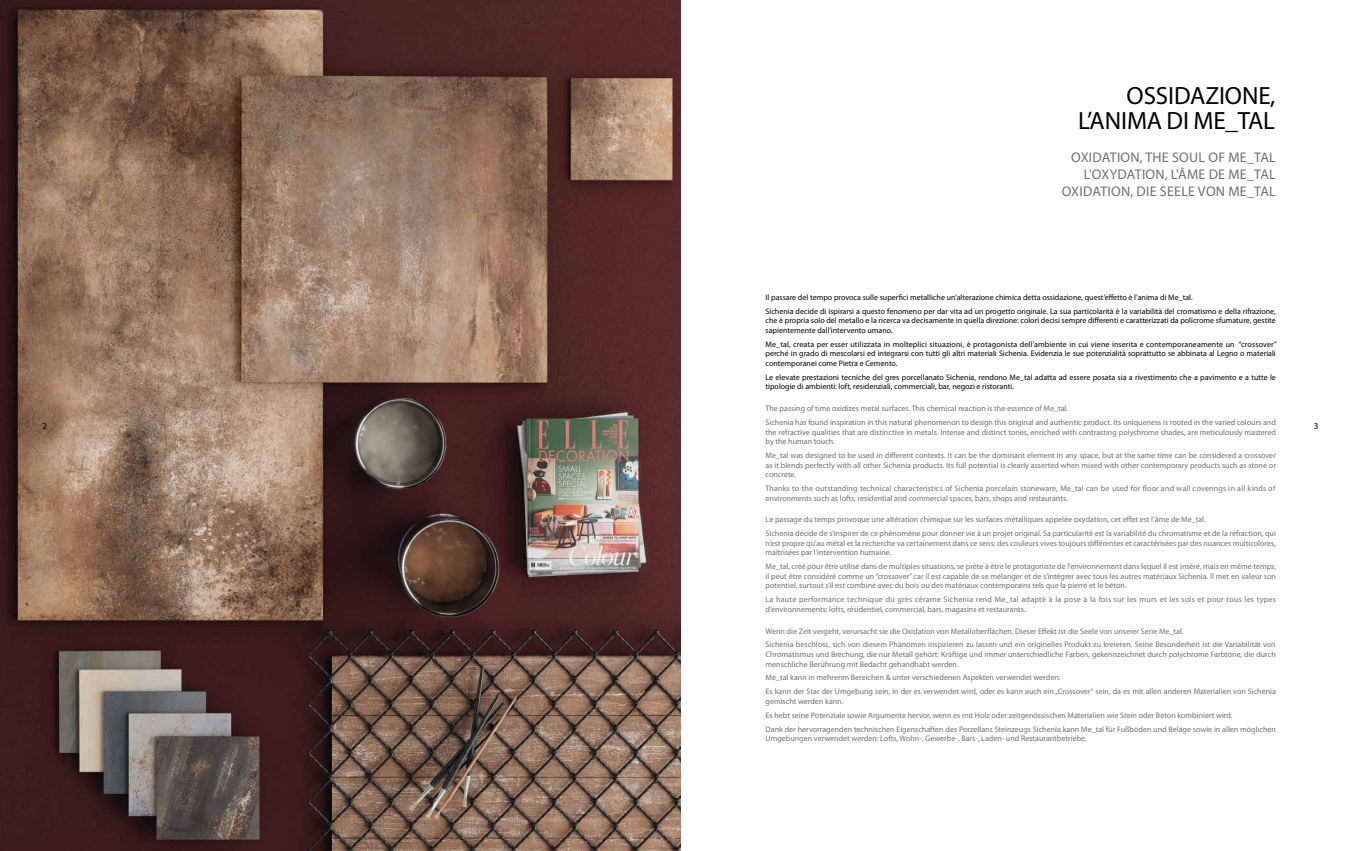
<style>
.page{position:relative;width:1361px;height:851px;background:#fff}
.page>*{position:absolute;margin:0;border:0;box-sizing:border-box;transform-origin:0 0}
.t1{font:25px/25px "Myriad Pro";letter-spacing:-.005em;color:#000;text-align:right}
.t2{font:14px/16.8px "Myriad Pro";letter-spacing:.02em;color:#706f6f;text-align:right}
.t3{font:9px "Myriad Pro";color:#000}
.t4{font:8px/9.6px "Myriad Pro";color:#706f6f}
.t5{font:8px/9.6px "Myriad Pro";color:#000}
.t6{font:8px/9.6px "Myriad Pro";letter-spacing:.03em;color:#706f6f}
</style>
<div class="page">
<img style="left:0;top:0;width:680px;height:850px">
<h1 class="t1" style="left:1078px;top:83px;width:199px">OSSIDAZIONE,<br>L’ANIMA DI ME_TAL</h1>
<h2 class="t2" style="left:1061px;top:149px;width:216px">OXIDATION, THE SOUL OF ME_TAL<br>L'OXYDATION, L'ÂME DE ME_TAL<br>OXIDATION, DIE SEELE VON ME_TAL</h2>
<p class="t5" style="left:765px;top:290px;width:512px;line-height:13.9px">Il passare del tempo provoca sulle superfici metalliche un’alterazione chimica detta ossidazione, quest’effetto è l’anima di Me_tal.<br>Sichenia decide di ispirarsi a questo fenomeno per dar vita ad un progetto originale. La sua particolarità è la variabilità del cromatismo e della rifrazione,</p>
<p class="t5" style="left:765px;top:315px;width:512px">che è propria solo del metallo e la ricerca va decisamente in quella direzione: colori decisi sempre differenti e caratterizzati da policrome sfumature, gestite sapientemente dall’intervento umano.</p>
<p class="t5" style="left:765px;top:339px;width:513px">Me_tal, creata per esser utilizzata in molteplici situazioni, è protagonista dell’ambiente in cui viene inserita e contemporaneamente un “crossover” perché in grado di mescolarsi ed integrarsi con tutti gli altri materiali Sichenia. Evidenzia le sue potenzialità soprattutto se abbinata al Legno o materiali contemporanei come Pietra e Cemento.</p>
<p class="t5" style="left:765px;top:372px;width:512px">Le elevate prestazioni tecniche del gres porcellanato Sichenia, rendono Me_tal adatta ad essere posata sia a rivestimento che a pavimento e a tutte le tipologie di ambienti: loft, residenziali, commerciali, bar, negozi e ristoranti.</p>
<p class="t4" style="left:765px;top:401px;width:512px;line-height:13.9px">The passing of time oxidizes metal surfaces. This chemical reaction is the essence of Me_tal.<br>Sichenia has found inspiration in this natural phenomenon to design this original and authentic product. Its uniqueness is rooted in the varied colours and</p>
<p class="t4" style="left:765px;top:427px;width:512px">the refractive qualities that are distinctive in metals. Intense and distinct tones, enriched with contrasting polychrome shades, are meticulously mastered by the human touch.</p>
<p class="t4" style="left:765px;top:450px;width:512px;text-align:justify">Me_tal was designed to be used in different contexts. It can be the dominant element in any space, but at the same time can be considered a crossover as it blends perfectly with all other Sichenia products. Its full potential is clearly asserted when mixed with other contemporary products such as stone or concrete.</p>
<p class="t4" style="left:765px;top:483px;width:511px">Thanks to the outstanding technical characteristics of Sichenia porcelain stoneware, Me_tal can be used for floor and wall coverings in all kinds of environments such as lofts, residential and commercial spaces, bars, shops and restaurants.</p>
<p class="t4" style="left:765px;top:512px;width:512px;line-height:13.8px">Le passage du temps provoque une altération chimique sur les surfaces métalliques appelée oxydation, cet effet est l’âme de Me_tal.<br>Sichenia décide de s’inspirer de ce phénomène pour donner vie à un projet original. Sa particularité est la variabilité du chromatisme et de la réfraction, qui</p>
<p class="t4" style="left:765px;top:538px;width:512px">n’est propre qu’au métal et la recherche va certainement dans ce sens: des couleurs vives toujours différentes et caractérisées par des nuances multicolores, maîtrisées par l’intervention humaine.</p>
<p class="t4" style="left:765px;top:561px;width:512px;text-align:justify">Me_tal, créé pour être utilisé dans de multiples situations, se prête à être le protagoniste de l’environnement dans lequel il est inséré, mais en même temps, il peut être considéré comme un “crossover” car il est capable de se mélanger et de s’intégrer avec tous les autres matériaux Sichenia. Il met en valeur son potentiel, surtout s’il est combiné avec du bois ou des matériaux contemporains tels que la pierre et le béton.</p>
<p class="t6" style="left:765px;top:594px;width:512px">La haute performance technique du grès cérame Sichenia rend Me_tal adapté à la pose à la fois sur les murs et les sols et pour tous les types d’environnements: lofts, résidentiel, commercial, bars, magasins et restaurants.</p>
<p class="t4" style="left:765px;top:623px;width:512px;line-height:13.9px">Wenn die Zeit vergeht, verursacht sie die Oxidation von Metalloberflächen. Dieser Effekt ist die Seele von unserer Serie Me_tal.<br>Sichenia beschloss, sich von diesem Phänomen inspirieren zu lassen und ein originelles Produkt zu kreieren. Seine Besonderheit ist die Variabilität von</p>
<p class="t4" style="left:765px;top:649px;width:512px">Chromatismus und Brechung, die nur Metall gehört: Kräftige und immer unterschiedliche Farben, gekennzeichnet durch polychrome Farbtöne, die durch menschliche Berührung mit Bedacht gehandhabt werden.</p>
<p class="t4" style="left:765px;top:670px;width:512px;line-height:13.9px">Me_tal kann in mehreren Bereichen &amp; unter verschiedenen Aspekten verwendet werden:<br>Es kann der Star der Umgebung sein, in der es verwendet wird, oder es kann auch ein „Crossover“ sein, da es mit allen anderen Materialien von Sichenia</p>
<p class="t4" style="left:765px;top:694px;width:512px;line-height:13.9px">gemischt werden kann.<br>Es hebt seine Potenziale sowie Argumente hervor, wenn es mit Holz oder zeitgenössischen Materialien wie Stein oder Beton kombiniert wird.<br>Dank der hervorragenden technischen Eigenschaften des Porzellans Steinzeugs Sichenia kann Me_tal für Fußböden und Beläge sowie in allen möglichen</p>
<p class="t4" style="left:765px;top:733px;width:323px">Umgebungen verwendet werden: Lofts, Wohn-, Gewerbe-, Bars-, Laden- und Restaurantbetriebe.</p>
<p class="t3" style="left:43px;top:420px;width:6px">2</p>
<p class="t3" style="left:1313px;top:420px;width:6px">3</p>
</div>
